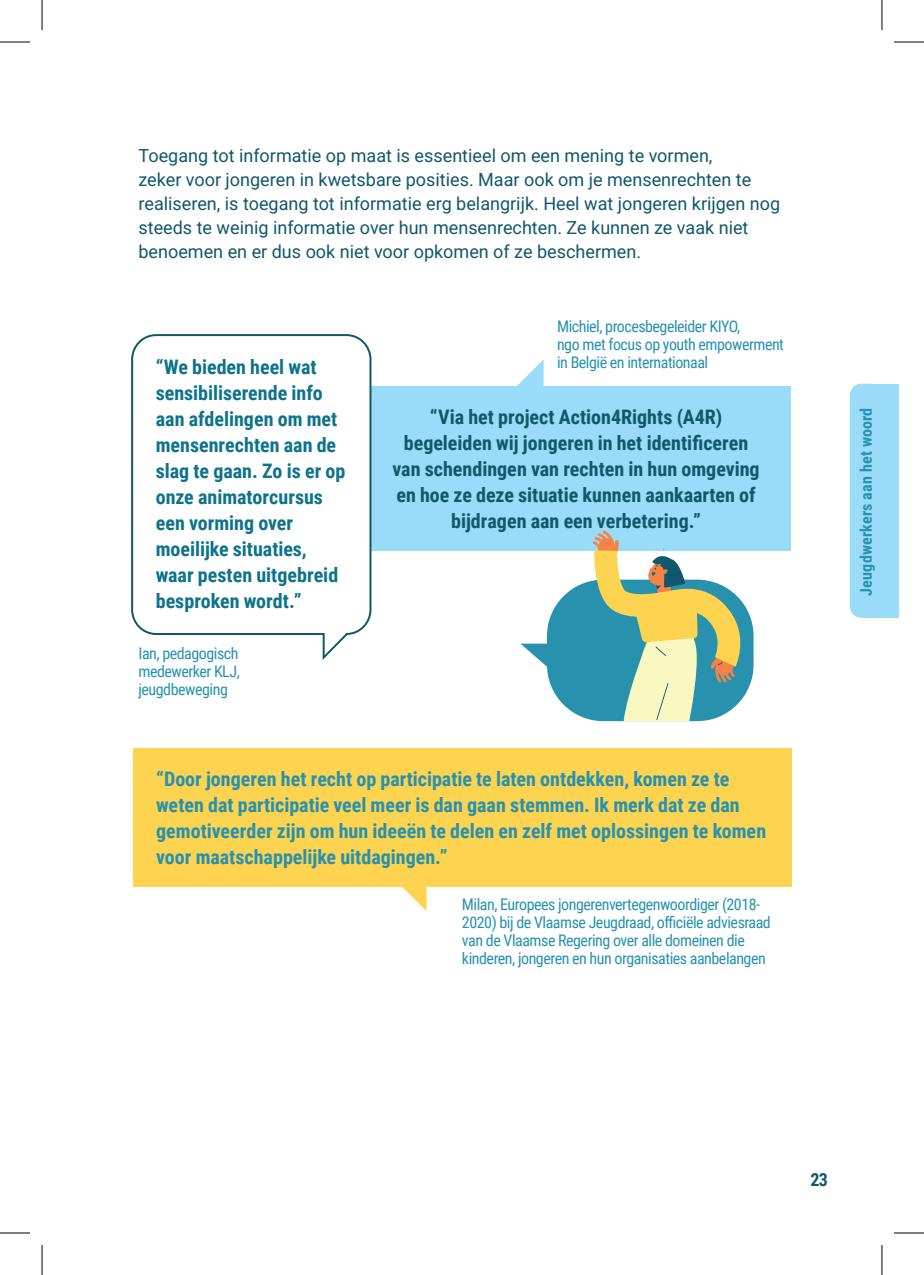
<style>
.page{position:relative;width:924px;height:1275px;background:#fff}
.page>*{position:absolute;margin:0;border:0;box-sizing:border-box;transform-origin:0 0}
.quote{font:700 20px/26px "Roboto Condensed";color:#2791ae}
.quote-2{font:700 20px/26px "Roboto Condensed";color:#0e738b}
.quote-3{font:700 20px/26px "Roboto Condensed";color:#11586c;text-align:center}
.broodtekst{font:18px/24px "Roboto";color:#11586c}
.t1{font:700 18px "Roboto Condensed";color:#11586c}
.naam_bij_quote{font:16px/18px "Roboto Condensed";letter-spacing:-.03em;color:#2791ae}
.naam_bij_quote-2{font:700 16px "Roboto Condensed";letter-spacing:.01em;color:#2791ae}
</style>
<div class="page">
<div style="left:361px;top:386px;width:429px;height:164px;background:#99dbf8"></div>
<div style="left:133px;top:748px;width:658px;height:139px;background:#fed350"></div>
<div style="left:132px;top:335px;width:238px;height:299px;background:#fff;border-radius:24px"></div>
<div style="left:131px;top:334px;width:240px;height:301px;border:2px solid #11586c;border-radius:24px"></div>
<svg style="left:402px;top:887px;width:24px;height:24px"></svg>
<svg style="left:517px;top:360px;width:26px;height:26px"></svg>
<div style="left:546px;top:579px;width:207px;height:142px;background:#2791ae;border-radius:56px"></div>
<svg style="left:592px;top:530px;width:155px;height:191px"></svg>
<svg style="left:520px;top:643px;width:29px;height:36px"></svg>
<div style="left:862px;top:384px;width:36px;height:233px;background:#99dbf8"></div>
<div style="left:849px;top:384px;width:32px;height:233px;background:#99dbf8;border-radius:11px"></div>
<hr style="left:0;top:42px;width:30px;height:1px;background:#000">
<hr style="left:893px;top:42px;width:30px;height:1px;background:#000">
<hr style="left:0;top:1232px;width:30px;height:1px;background:#000">
<hr style="left:893px;top:1232px;width:30px;height:1px;background:#000">
<hr style="left:42px;top:0;width:1px;height:30px;background:#000">
<hr style="left:42px;top:1245px;width:1px;height:30px;background:#000">
<hr style="left:881px;top:0;width:1px;height:30px;background:#000">
<hr style="left:881px;top:1245px;width:1px;height:30px;background:#000">
<p class="broodtekst" style="left:138px;top:143px;width:643px">Toegang tot informatie op maat is essentieel om een mening te vormen,<br>zeker voor jongeren in kwetsbare posities. Maar ook om je mensenrechten te realiseren, is toegang tot informatie erg belangrijk. Heel wat jongeren krijgen nog steeds te weinig informatie over hun mensenrechten. Ze kunnen ze vaak niet benoemen en er dus ook niet voor opkomen of ze beschermen.</p>
<p class="quote-2" style="left:156px;top:353px;width:191px">“We bieden heel wat sensibiliserende info aan afdelingen om met mensenrechten aan de slag te gaan. Zo is er op onze animatorcursus een vorming over moeilijke situaties, waar pesten uitgebreid besproken wordt.”</p>
<p class="naam_bij_quote" style="left:138px;top:644px;width:103px;text-align:justify">Ian, pedagogisch medewerker KLJ, jeugdbeweging</p>
<p class="naam_bij_quote" style="left:556px;top:317px;width:185px">Michiel, procesbegeleider KIYO,</p>
<p class="naam_bij_quote" style="left:556px;top:335px;width:228px">ngo met focus op youth empowerment in België en internationaal</p>
<p class="quote-3" style="left:392px;top:403px;width:368px">“Via het project Action4Rights (A4R) begeleiden wij jongeren in het identificeren van schendingen van rechten in hun omgeving en hoe ze deze situatie kunnen aankaarten of bijdragen aan een verbetering.”</p>
<p class="quote" style="left:156px;top:765px;width:611px">“Door jongeren het recht op participatie te laten ontdekken, komen ze te weten dat participatie veel meer is dan gaan stemmen. Ik merk dat ze dan gemotiveerder zijn om hun ideeën te delen en zelf met oplossingen te komen voor maatschappelijke uitdagingen.”</p>
<p class="naam_bij_quote" style="left:462px;top:894px;width:310px">Milan, Europees jongerenvertegenwoordiger (2018- 2020) bij de Vlaamse Jeugdraad, officiële adviesraad van de Vlaamse Regering over alle domeinen die kinderen, jongeren en hun organisaties aanbelangen</p>
<p class="naam_bij_quote-2" style="left:854px;top:595px;width:189px;rotate:-90deg">Jeugdwerkers aan het woord</p>
<p class="t1" style="left:810px;top:1167px;width:19px">23</p>
</div>
